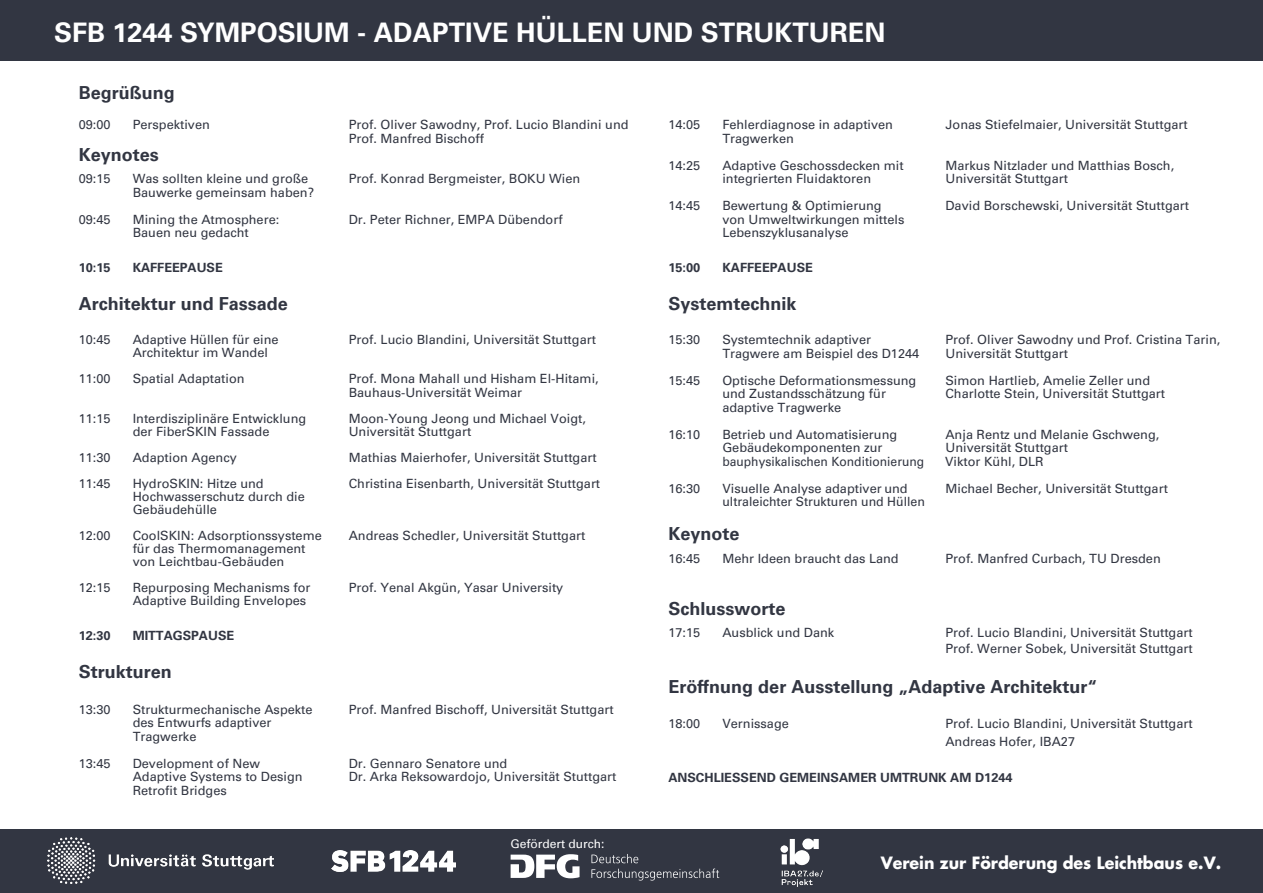
<style>
.page{position:relative;width:1263px;height:893px;background:#fff}
.page>*{position:absolute;margin:0;border:0;box-sizing:border-box;transform-origin:0 0}
.t1{font:700 27px "Univers LT Pro 65";color:#fff}
.t2{font:700 18px "Univers LT Pro 65";color:#323642}
.t3{font:700 16.5px "Futura";color:#fff;scale:.96 1}
.t4{font:12.75px/13px "Univers LT Pro 55 Roman";color:#323642}
.t5{font:700 12.75px "Univers LT Pro 65";color:#323642}
.t6{font:12.75px "Univers LT Pro 55 Roman";color:#323642;scale:.95 1}
.t7{font:12px "Univers";color:#fff}
</style>
<div class="page">
<div style="left:0;top:829px;width:1263px;height:64px;background:#323642"></div>
<div style="left:0;top:0;width:1263px;height:60px;background:#323642"></div>
<img style="left:47px;top:837px;width:227px;height:47px">
<img style="left:331px;top:850px;width:125px;height:22px">
<svg style="left:511px;top:854px;width:68px;height:24px"></svg>
<svg style="left:591px;top:854px;width:128px;height:26px"></svg>
<img style="left:780px;top:838px;width:43px;height:49px">
<p class="t1" style="left:54px;top:13px;width:833px">SFB 1244 SYMPOSIUM - ADAPTIVE HÜLLEN UND STRUKTUREN</p>
<p class="t2" style="left:79px;top:80px;width:98px">Begrüßung</p>
<p class="t4" style="left:79px;top:118px;width:33px">09:00</p>
<p class="t4" style="left:133px;top:118px;width:79px">Perspektiven</p>
<p class="t4" style="left:349px;top:118px;width:281px">Prof. Oliver Sawodny, Prof. Lucio Blandini und</p>
<p class="t4" style="left:349px;top:131px;width:137px">Prof. Manfred Bischoff</p>
<p class="t4" style="left:79px;top:172px;width:33px">09:15</p>
<p class="t4" style="left:133px;top:172px;width:177px">Was sollten kleine und große</p>
<p class="t4" style="left:349px;top:172px;width:233px">Prof. Konrad Bergmeister, BOKU Wien</p>
<p class="t4" style="left:133px;top:185px;width:183px">Bauwerke gemeinsam haben?</p>
<p class="t4" style="left:79px;top:212px;width:33px">09:45</p>
<p class="t4" style="left:133px;top:212px;width:148px">Mining the Atmosphere:</p>
<p class="t4" style="left:349px;top:212px;width:215px">Dr. Peter Richner, EMPA Dübendorf</p>
<p class="t4" style="left:133px;top:226px;width:118px">Bauen neu gedacht</p>
<p class="t2" style="left:79px;top:142px;width:82px">Keynotes</p>
<p class="t5" style="left:79px;top:258px;width:33px">10:15</p>
<p class="t5" style="left:133px;top:258px;width:92px">KAFFEEPAUSE</p>
<p class="t2" style="left:79px;top:291px;width:211px">Architektur und Fassade</p>
<p class="t4" style="left:79px;top:333px;width:33px">10:45</p>
<p class="t4" style="left:133px;top:333px;width:147px">Adaptive Hüllen für eine</p>
<p class="t4" style="left:349px;top:333px;width:249px">Prof. Lucio Blandini, Universität Stuttgart</p>
<p class="t4" style="left:133px;top:346px;width:137px">Architektur im Wandel</p>
<p class="t4" style="left:79px;top:372px;width:33px">11:00</p>
<p class="t4" style="left:133px;top:372px;width:113px">Spatial Adaptation</p>
<p class="t4" style="left:349px;top:372px;width:252px">Prof. Mona Mahall und Hisham El-Hitami,<br>Bauhaus-Universität Weimar</p>
<p class="t4" style="left:79px;top:411px;width:33px">11:15</p>
<p class="t4" style="left:133px;top:411px;width:175px">Interdisziplinäre Entwicklung</p>
<p class="t4" style="left:349px;top:411px;width:239px">Moon-Young Jeong und Michael Voigt,</p>
<p class="t4" style="left:133px;top:424px;width:138px">der FiberSKIN Fassade</p>
<p class="t4" style="left:349px;top:424px;width:124px">Universität Stuttgart</p>
<p class="t4" style="left:79px;top:450px;width:33px">11:30</p>
<p class="t4" style="left:133px;top:450px;width:106px">Adaption Agency</p>
<p class="t4" style="left:349px;top:450px;width:249px">Mathias Maierhofer, Universität Stuttgart</p>
<p class="t4" style="left:79px;top:476px;width:33px">11:45</p>
<p class="t4" style="left:133px;top:476px;width:133px">HydroSKIN: Hitze und</p>
<p class="t4" style="left:349px;top:476px;width:253px">Christina Eisenbarth, Universität Stuttgart</p>
<p class="t4" style="left:133px;top:489px;width:174px">Hochwasserschutz durch die</p>
<p class="t4" style="left:133px;top:502px;width:86px">Gebäudehülle</p>
<p class="t4" style="left:79px;top:528px;width:33px">12:00</p>
<p class="t4" style="left:133px;top:528px;width:191px">CoolSKIN: Adsorptionssysteme</p>
<p class="t4" style="left:349px;top:528px;width:238px">Andreas Schedler, Universität Stuttgart</p>
<p class="t4" style="left:133px;top:541px;width:174px">für das Thermomanagement</p>
<p class="t4" style="left:133px;top:555px;width:153px">von Leichtbau-Gebäuden</p>
<p class="t4" style="left:79px;top:581px;width:33px">12:15</p>
<p class="t4" style="left:133px;top:581px;width:179px">Repurposing Mechanisms for</p>
<p class="t4" style="left:349px;top:581px;width:216px">Prof. Yenal Akgün, Yasar University</p>
<p class="t4" style="left:133px;top:594px;width:175px">Adaptive Building Envelopes</p>
<p class="t5" style="left:79px;top:626px;width:33px">12:30</p>
<p class="t5" style="left:133px;top:626px;width:103px">MITTAGSPAUSE</p>
<p class="t2" style="left:79px;top:659px;width:95px">Strukturen</p>
<p class="t4" style="left:79px;top:702px;width:33px">13:30</p>
<p class="t4" style="left:133px;top:702px;width:181px">Strukturmechanische Aspekte</p>
<p class="t4" style="left:349px;top:702px;width:266px">Prof. Manfred Bischoff, Universität Stuttgart</p>
<p class="t4" style="left:133px;top:715px;width:140px">des Entwurfs adaptiver</p>
<p class="t4" style="left:133px;top:729px;width:65px">Tragwerke</p>
<p class="t4" style="left:79px;top:756px;width:33px">13:45</p>
<p class="t4" style="left:133px;top:756px;width:129px">Development of New</p>
<p class="t4" style="left:349px;top:756px;width:160px">Dr. Gennaro Senatore und</p>
<p class="t4" style="left:133px;top:769px;width:172px">Adaptive Systems to Design</p>
<p class="t4" style="left:349px;top:769px;width:269px">Dr. Arka Reksowardojo, Universität Stuttgart</p>
<p class="t4" style="left:133px;top:783px;width:96px">Retrofit Bridges</p>
<p class="t7" style="left:511px;top:836px;width:96px">Gefördert durch:</p>
<p class="t4" style="left:668px;top:118px;width:33px">14:05</p>
<p class="t4" style="left:722px;top:118px;width:172px">Fehlerdiagnose in adaptiven</p>
<p class="t4" style="left:945px;top:118px;width:244px">Jonas Stiefelmaier, Universität Stuttgart</p>
<p class="t4" style="left:722px;top:131px;width:73px">Tragwerken</p>
<p class="t4" style="left:668px;top:158px;width:33px">14:25</p>
<p class="t4" style="left:722px;top:158px;width:183px">Adaptive Geschossdecken mit</p>
<p class="t4" style="left:945px;top:158px;width:230px">Markus Nitzlader und Matthias Bosch,</p>
<p class="t4" style="left:722px;top:172px;width:150px">integrierten Fluidaktoren</p>
<p class="t4" style="left:945px;top:172px;width:124px">Universität Stuttgart</p>
<p class="t4" style="left:668px;top:199px;width:33px">14:45</p>
<p class="t4" style="left:722px;top:199px;width:161px">Bewertung &amp; Optimierung</p>
<p class="t4" style="left:945px;top:199px;width:245px">David Borschewski, Universität Stuttgart</p>
<p class="t4" style="left:722px;top:212px;width:184px">von Umweltwirkungen mittels</p>
<p class="t4" style="left:722px;top:226px;width:128px">Lebenszyklusanalyse</p>
<p class="t5" style="left:668px;top:258px;width:33px">15:00</p>
<p class="t5" style="left:722px;top:258px;width:92px">KAFFEEPAUSE</p>
<p class="t2" style="left:668px;top:291px;width:130px">Systemtechnik</p>
<p class="t4" style="left:668px;top:333px;width:33px">15:30</p>
<p class="t4" style="left:722px;top:333px;width:150px">Systemtechnik adaptiver</p>
<p class="t4" style="left:945px;top:333px;width:276px">Prof. Oliver Sawodny und Prof. Cristina Tarin,</p>
<p class="t4" style="left:722px;top:346px;width:198px">Tragwere am Beispiel des D1244</p>
<p class="t4" style="left:945px;top:346px;width:124px">Universität Stuttgart</p>
<p class="t4" style="left:668px;top:373px;width:33px">15:45</p>
<p class="t4" style="left:722px;top:373px;width:196px">Optische Deformationsmessung</p>
<p class="t4" style="left:945px;top:373px;width:206px">Simon Hartlieb, Amelie Zeller und</p>
<p class="t4" style="left:722px;top:387px;width:165px">und Zustandsschätzung für</p>
<p class="t4" style="left:945px;top:387px;width:221px">Charlotte Stein, Universität Stuttgart</p>
<p class="t4" style="left:722px;top:400px;width:121px">adaptive Tragwerke</p>
<p class="t4" style="left:668px;top:427px;width:33px">16:10</p>
<p class="t4" style="left:722px;top:427px;width:176px">Betrieb und Automatisierung</p>
<p class="t4" style="left:945px;top:427px;width:215px">Anja Rentz und Melanie Gschweng,</p>
<p class="t4" style="left:722px;top:441px;width:162px">Gebäudekomponenten zur</p>
<p class="t4" style="left:945px;top:441px;width:124px">Universität Stuttgart</p>
<p class="t6" style="left:722px;top:452px;width:214px">bauphysikalischen Konditionierung</p>
<p class="t4" style="left:945px;top:454px;width:100px">Viktor Kühl, DLR</p>
<p class="t4" style="left:668px;top:481px;width:33px">16:30</p>
<p class="t4" style="left:722px;top:481px;width:187px">Visuelle Analyse adaptiver und</p>
<p class="t4" style="left:945px;top:481px;width:224px">Michael Becher, Universität Stuttgart</p>
<p class="t4" style="left:722px;top:495px;width:204px">ultraleichter Strukturen und Hüllen</p>
<p class="t2" style="left:668px;top:521px;width:73px">Keynote</p>
<p class="t4" style="left:668px;top:551px;width:33px">16:45</p>
<p class="t4" style="left:722px;top:551px;width:178px">Mehr Ideen braucht das Land</p>
<p class="t4" style="left:945px;top:551px;width:217px">Prof. Manfred Curbach, TU Dresden</p>
<p class="t2" style="left:668px;top:595px;width:119px">Schlussworte</p>
<p class="t4" style="left:668px;top:626px;width:33px">17:15</p>
<p class="t4" style="left:722px;top:626px;width:113px">Ausblick und Dank</p>
<p class="t4" style="left:945px;top:626px;width:249px">Prof. Lucio Blandini, Universität Stuttgart</p>
<p class="t4" style="left:945px;top:641px;width:249px">Prof. Werner Sobek, Universität Stuttgart</p>
<p class="t2" style="left:668px;top:673px;width:431px">Eröffnung der Ausstellung „Adaptive Architektur“</p>
<p class="t4" style="left:668px;top:716px;width:33px">18:00</p>
<p class="t4" style="left:722px;top:716px;width:68px">Vernissage</p>
<p class="t4" style="left:945px;top:716px;width:249px">Prof. Lucio Blandini, Universität Stuttgart</p>
<p class="t4" style="left:945px;top:734px;width:131px">Andreas Hofer, IBA27</p>
<p class="t5" style="left:668px;top:768px;width:346px">ANSCHLIESSEND GEMEINSAMER UMTRUNK AM D1244</p>
<p class="t3" style="left:881px;top:851px;width:356px">Verein zur Förderung des Leichtbaus e.V.</p>
</div>
